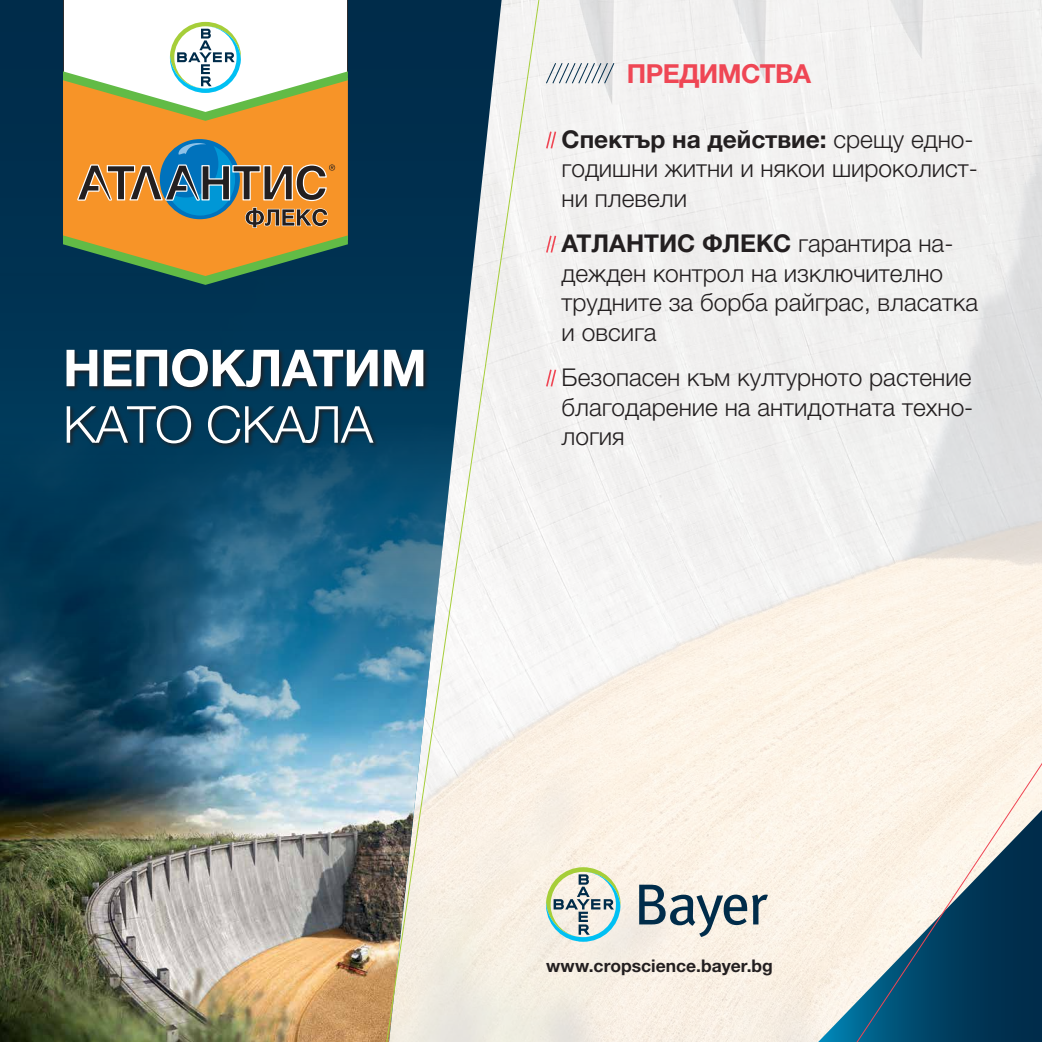
<style>
.page{position:relative;width:1042px;height:1042px;background:#fff}
.page>*{position:absolute;margin:0;border:0;box-sizing:border-box;transform-origin:0 0}
.t1{font:700 50.93px "Helvetica Neue LTW1 G";letter-spacing:-.01em;color:#fff}
.t2{font:300 50.93px "Helvetica Neue OT";letter-spacing:-.01em;color:#fff}
.t3{font:700 26.25px "Helvetica Neue LTW1 G";letter-spacing:-.02em;color:#ef4654}
.t4{font:300 24.5px/29.8px "Helvetica Neue OT";color:#231f20}
.t5{font:700 24.5px "Helvetica Neue LTW1 G";color:#231f20}
.t6{font:700 17.5px "Helvetica Neue LTW1 G";color:#231f20}
.s1{font-family:"Helvetica Neue OT";font-weight:300}
</style>
<div class="page">
<img style="left:561px;top:0;width:481px;height:1042px">
<svg style="left:561px;top:867px;width:59px;height:75px;background:#bbd0c8"></svg>
<svg style="left:639px;top:884px;width:105px;height:53px;background:#aeb5b6"></svg>
<svg style="left:561px;top:62px;width:54px;height:22px"></svg>
<div style="left:0;top:0;width:377px;height:273px;background:#002e4c"></div>
<img style="left:0;top:273px;width:377px;height:769px">
<svg style="left:377px;top:0;width:184px;height:1042px"></svg>
<div style="left:66px;top:348px;width:363px;height:101px;background:#231f20;opacity:.87"></div>
<div style="left:63px;top:124px;width:285px;height:111px;background:#f79428"></div>
<svg style="left:63px;top:235px;width:285px;height:50px;background:#77723e"></svg>
<svg style="left:77px;top:143px;width:258px;height:86px;background:#ac8652"></svg>
<svg style="left:63px;top:0;width:285px;height:124px"></svg>
<svg style="left:744px;top:714px;width:298px;height:328px;background:#b8c1c1"></svg>
<h1 class="t1" style="left:63px;top:337px;width:365px">НЕПОКЛАТИМ</h1>
<h1 class="t2" style="left:63px;top:393px;width:312px">КАТО СКАЛА</h1>
<p class="t3" style="left:627px;top:58px;width:186px">ПРЕДИМСТВА</p>
<p class="t5" style="left:561px;top:124px;width:413px">Спектър на действие: <span class="s1">срещу едно-</span></p>
<p class="t4" style="left:561px;top:153px;width:418px">годишни житни и някои широколист&shy;ни плевели</p>
<p class="t5" style="left:561px;top:228px;width:393px">АТЛАНТИС ФЛЕКС <span class="s1">гарантира на-</span></p>
<p class="t4" style="left:561px;top:257px;width:418px">дежден контрол на изключително трудните за борба райграс, власатка и овсига</p>
<p class="t4" style="left:561px;top:362px;width:413px;text-align:justify">Безопасен към културното растение благодарение на антидотната техно&shy;логия</p>
<p class="t6" style="left:546px;top:954px;width:228px">www.cropscience.bayer.bg</p>
</div>
